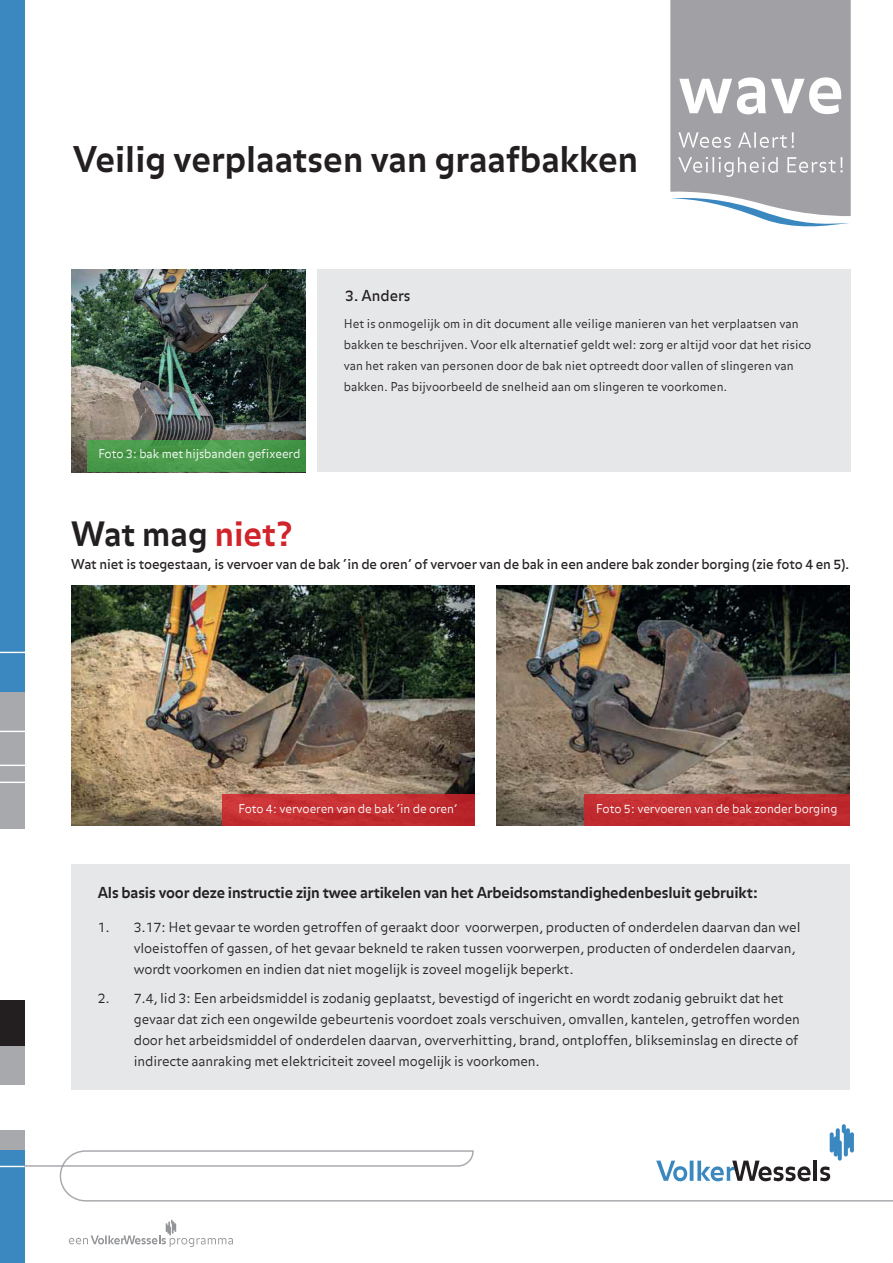
<style>
.page{position:relative;width:893px;height:1263px;background:#fff}
.page>*{position:absolute;margin:0;border:0;box-sizing:border-box;transform-origin:0 0}
.t1{font:700 35.1px "Balance";color:#231f20}
.t2{font:700 33.3px "Balance";color:#231f20}
.t3{font:700 15px "Balance";letter-spacing:-.01em;color:#231f20}
.t4{font:15px "Balance";color:#231f20}
.t5{font:300 13.5px/21px "Balance";letter-spacing:-.01em;color:#231f20}
.t6{font:13.5px "Balance";letter-spacing:-.01em;color:#231f20}
.t7{font:300 12px/21px "Balance";color:#231f20}
.t8{font:300 12px "Balance";letter-spacing:-.01em;color:#fff}
.s1{color:#d1232a}
</style>
<div class="page">
<img style="left:71px;top:586px;width:403px;height:239px">
<img style="left:496px;top:586px;width:354px;height:239px">
<svg style="left:25px;top:1149px;width:868px;height:53px"></svg>
<div style="left:0;top:1140px;width:25px;height:123px;background:#3a88bf"></div>
<div style="left:0;top:0;width:25px;height:800px;background:#3a88bf"></div>
<div style="left:0;top:692px;width:25px;height:137px;background:#a8a9ad"></div>
<div style="left:0;top:1000px;width:25px;height:46px;background:#231f20"></div>
<div style="left:0;top:1046px;width:25px;height:39px;background:#a8a9ad"></div>
<div style="left:0;top:1130px;width:25px;height:19px;background:#a8a9ad"></div>
<svg style="left:0;top:1166px;width:25px;height:1px"></svg>
<hr style="left:0;top:652px;width:52px;height:1px;background:#fff">
<svg style="left:0;top:730px;width:25px;height:53px"></svg>
<div style="left:222px;top:793px;width:252px;height:32px;background:linear-gradient(to right,#ce3738,#bb262b)"></div>
<div style="left:584px;top:793px;width:266px;height:32px;background:#c02c30"></div>
<div style="left:71px;top:864px;width:779px;height:226px;background:#e6e7e9"></div>
<svg style="left:69px;top:1220px;width:164px;height:27px"></svg>
<svg style="left:820px;top:1166px;width:10px;height:17px"></svg>
<svg style="left:656px;top:1160px;width:31px;height:21px"></svg>
<svg style="left:697px;top:1160px;width:114px;height:23px"></svg>
<hr style="left:690px;top:1160px;width:3px;height:21px;background:#3a88bf">
<hr style="left:813px;top:1160px;width:4px;height:21px;background:#231f20">
<svg style="left:830px;top:1124px;width:24px;height:36px"></svg>
<div style="left:317px;top:269px;width:534px;height:203px;background:#e6e7e9"></div>
<img style="left:71px;top:269px;width:234px;height:203px">
<svg style="left:87px;top:440px;width:218px;height:32px;fill:#4a994c"></svg>
<svg style="left:670px;top:0;width:181px;height:227px"></svg>
<h1 class="t1" style="left:73px;top:139px;width:567px">Veilig verplaatsen van graafbakken</h1>
<p class="t4" style="left:345px;top:287px;width:67px">3. Anders</p>
<p class="t8" style="left:98px;top:447px;width:204px">Foto 3: bak met hijsbanden gefixeerd</p>
<p class="t7" style="left:344px;top:314px;width:469px">Het is onmogelijk om in dit document alle veilige manieren van het verplaatsen van bakken te beschrijven. Voor elk alternatief geldt wel: zorg er altijd voor dat het risico van het raken van personen door de bak niet optreedt door vallen of slingeren van bakken. Pas bijvoorbeeld de snelheid aan om slingeren te voorkomen.</p>
<h2 class="t2" style="left:71px;top:515px;width:222px">Wat mag <span class="s1">niet?</span></h2>
<p class="t6" style="left:71px;top:556px;width:780px">Wat niet is toegestaan, is vervoer van de bak ‘in de oren’ of vervoer van de bak in een andere bak zonder borging (zie foto 4 en 5).</p>
<p class="t8" style="left:238px;top:802px;width:221px">Foto 4: vervoeren van de bak ‘in de oren’</p>
<p class="t8" style="left:596px;top:802px;width:243px">Foto 5: vervoeren van de bak zonder borging</p>
<p class="t3" style="left:98px;top:883px;width:662px">Als basis voor deze instructie zijn twee artikelen van het Arbeidsomstandighedenbesluit gebruikt:</p>
<p class="t5" style="left:134px;top:918px;width:668px;text-indent:-36px">1. 3.17: Het gevaar te worden getroffen of geraakt door voorwerpen, producten of onderdelen daarvan dan wel vloeistoffen of gassen, of het gevaar bekneld te raken tussen voorwerpen, producten of onderdelen daarvan, wordt voorkomen en indien dat niet mogelijk is zoveel mogelijk beperkt.</p>
<p class="t5" style="left:134px;top:988px;width:668px;text-indent:-36px">2. 7.4, lid 3: Een arbeidsmiddel is zodanig geplaatst, bevestigd of ingericht en wordt zodanig gebruikt dat het gevaar dat zich een ongewilde gebeurtenis voordoet zoals verschuiven, omvallen, kantelen, getroffen worden door het arbeidsmiddel of onderdelen daarvan, oververhitting, brand, ontploffen, blikseminslag en directe of indirecte aanraking met elektriciteit zoveel mogelijk is voorkomen.</p>
</div>
